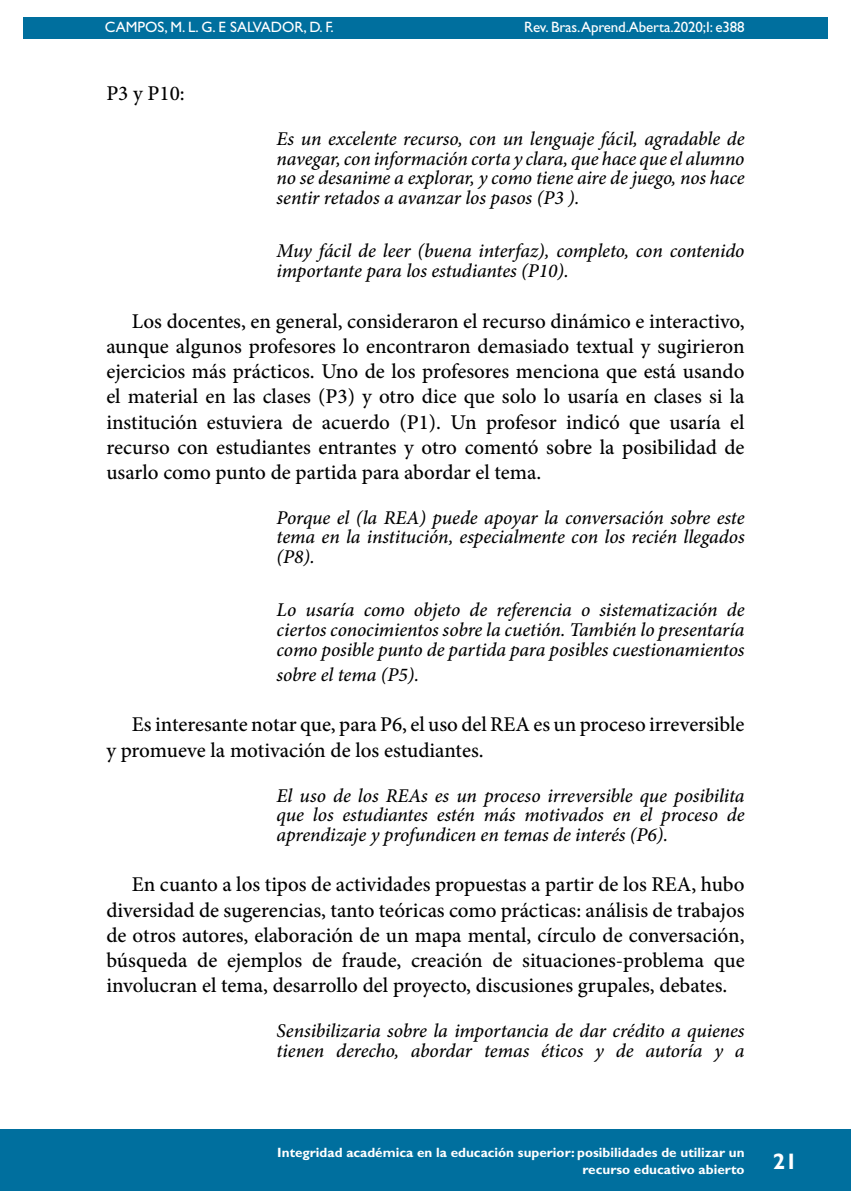
<style>
.page{position:relative;width:851px;height:1191px;background:#fff}
.page>*{position:absolute;margin:0;border:0;box-sizing:border-box;transform-origin:0 0}
.t1{font:700 22.5px "Gill Sans Std";color:#fff}
.t2{font:500 21px/25.2px "Minion Pro";color:#000;text-align:justify}
.t3{font:italic 500 19.5px/19.5px "Minion Pro";letter-spacing:-.005em;color:#000;text-align:justify}
.t4{font:15px "Gill Sans Std";letter-spacing:-.01em;color:#fff}
.t5{font:700 13.5px/16.2px "Gill Sans Std";color:#fff;text-align:right}
</style>
<div class="page">
<hr style="left:104px;top:0;width:1px;height:467px;background:#006f9e">
<div style="left:23px;top:17px;width:804px;height:21px;background:#006f9e"></div>
<div style="left:0;top:1129px;width:850px;height:62px;background:#006f9e"></div>
<p class="t4" style="left:105px;top:18px;width:230px">CAMPOS, M. L. G. E SALVADOR, D. F.</p>
<p class="t4" style="left:524px;top:18px;width:222px">Rev. Bras.Aprend.Aberta.2020;I: e388</p>
<p class="t2" style="left:106px;top:81px;width:80px">P3 y P10:</p>
<p class="t3" style="left:276px;top:129px;width:469px">Es un excelente recurso, con un lenguaje fácil, agradable de navegar, con información corta y clara, que hace que el alumno no se desanime a explorar, y como tiene aire de juego, nos hace sentir retados a avanzar los pasos (P3 ).</p>
<p class="t3" style="left:276px;top:241px;width:469px">Muy fácil de leer (buena interfaz), completo, con contenido importante para los estudiantes (P10).</p>
<p class="t2" style="left:106px;top:308px;width:639px;text-indent:26px">Los docentes, en general, consideraron el recurso dinámico e interactivo, aunque algunos profesores lo encontraron demasiado textual y sugirieron ejercicios más prácticos. Uno de los profesores menciona que está usando el material en las clases (P3) y otro dice que solo lo usaría en clases si la institución estuviera de acuerdo (P1). Un profesor indicó que usaría el recurso con estudiantes entrantes y otro comentó sobre la posibilidad de usarlo como punto de partida para abordar el tema.</p>
<p class="t3" style="left:276px;top:508px;width:469px">Porque el (la REA) puede apoyar la conversación sobre este tema en la institución, especialmente con los recién llegados (P8).</p>
<p class="t3" style="left:276px;top:600px;width:469px">Lo usaría como objeto de referencia o sistematización de ciertos conocimientos sobre la cuetión. También lo presentaría como posible punto de partida para posibles cuestionamientos</p>
<p class="t3" style="left:276px;top:664px;width:144px">sobre el tema (P5).</p>
<p class="t2" style="left:106px;top:712px;width:639px;text-indent:26px">Es interesante notar que, para P6, el uso del REA es un proceso irreversible y promueve la motivación de los estudiantes.</p>
<p class="t3" style="left:276px;top:785px;width:469px">El uso de los REAs es un proceso irreversible que posibilita que los estudiantes estén más motivados en el proceso de aprendizaje y profundicen en temas de interés (P6).</p>
<p class="t2" style="left:106px;top:872px;width:639px;text-indent:26px">En cuanto a los tipos de actividades propuestas a partir de los REA, hubo diversidad de sugerencias, tanto teóricas como prácticas: análisis de trabajos de otros autores, elaboración de un mapa mental, círculo de conversación, búsqueda de ejemplos de fraude, creación de situaciones-problema que involucran el tema, desarrollo del proyecto, discusiones grupales, debates.</p>
<p class="t3" style="left:276px;top:1021px;width:469px">Sensibilizaria sobre la importancia de dar crédito a quienes tienen derecho, abordar temas éticos y de autoría y a</p>
<p class="t5" style="left:277px;top:1144px;width:468px">Integridad académica en la educación superior: posibilidades de utilizar un recurso educativo abierto</p>
<p class="t1" style="left:772px;top:1148px;width:26px">21</p>
</div>
